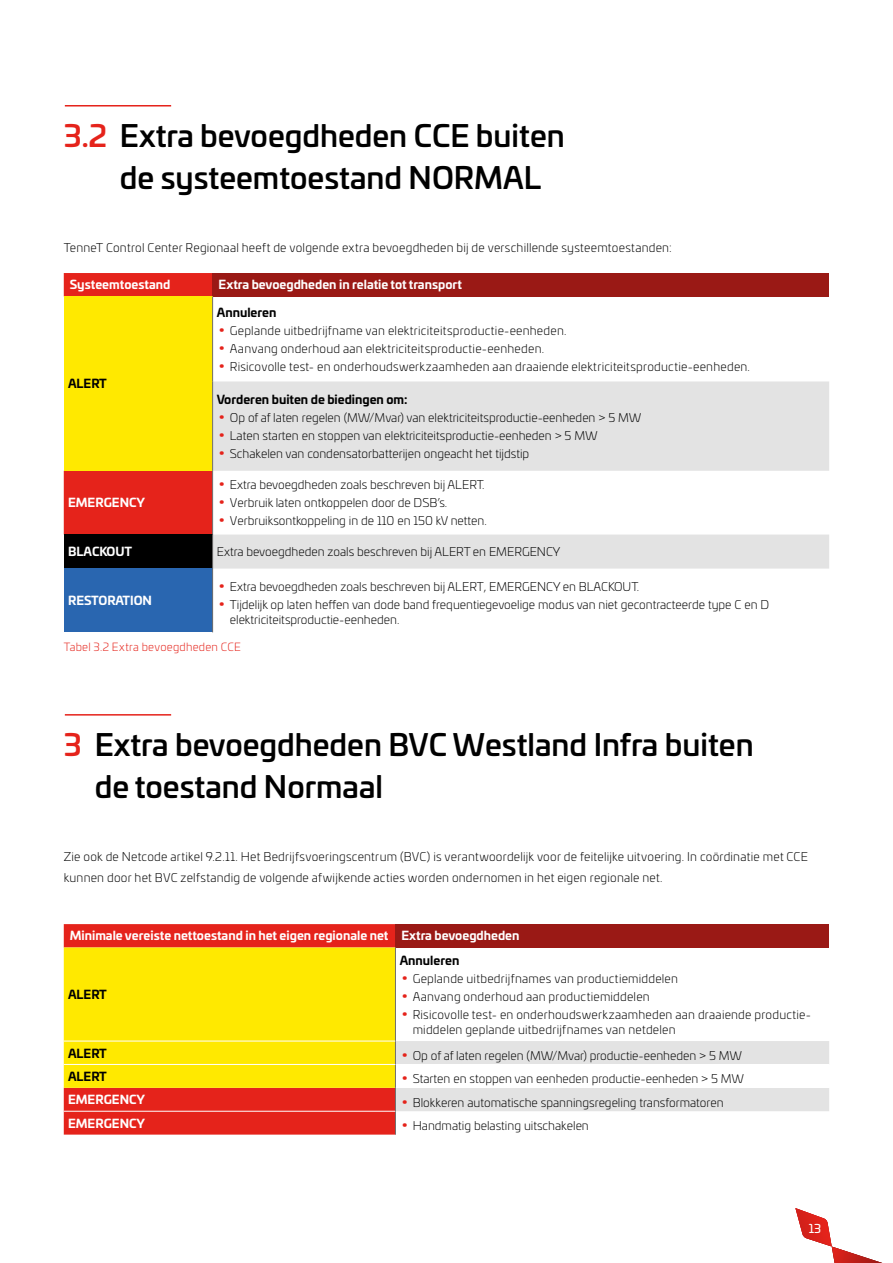
<style>
.page{position:relative;width:893px;height:1263px;background:#fff}
.page>*{position:absolute;margin:0;border:0;box-sizing:border-box;transform-origin:0 0}
.t1{font:500 30px/42px "Univia Pro";color:#000}
.t2{font:300 12px/15px "Univia Pro";letter-spacing:.01em;color:#000}
.t3{font:700 12px "Univia Pro";color:#fff}
.t4{font:700 12px "Univia Pro";color:#000}
.t5{font:12px "Univia Pro";color:#fff}
.t6{font:300 11.25px "Univia Pro";letter-spacing:.02em;color:#e5231b}
.s1{color:#e5231b}
.s2{font-size:18px;color:#e5231b}
</style>
<div class="page">
<hr style="left:65px;top:714px;width:106px;height:2px;background:#e5231b">
<hr style="left:65px;top:105px;width:106px;height:1px;background:#e5231b">
<div style="left:64px;top:273px;width:149px;height:261px;background:#e5231b"></div>
<div style="left:213px;top:273px;width:616px;height:23px;background:#9a1915"></div>
<div style="left:64px;top:296px;width:149px;height:175px;background:#ffe900"></div>
<svg style="left:213px;top:381px;width:616px;height:188px;fill:#e3e3e3"></svg>
<div style="left:64px;top:534px;width:149px;height:35px;background:#000"></div>
<div style="left:64px;top:569px;width:149px;height:63px;background:#2966b0"></div>
<hr style="left:212px;top:296px;width:1px;height:85px;background:#706f6f">
<hr style="left:212px;top:381px;width:1px;height:90px;background:#706f6f">
<hr style="left:212px;top:471px;width:1px;height:63px;background:#706f6f">
<hr style="left:212px;top:534px;width:1px;height:35px;background:#706f6f">
<hr style="left:212px;top:569px;width:1px;height:63px;background:#706f6f">
<div style="left:64px;top:924px;width:331px;height:210px;background:#e5231b"></div>
<div style="left:395px;top:924px;width:434px;height:23px;background:#9a1915"></div>
<div style="left:64px;top:947px;width:331px;height:141px;background:#ffe900"></div>
<hr style="left:395px;top:947px;width:1px;height:94px;background:#706f6f">
<svg style="left:395px;top:1041px;width:434px;height:93px"></svg>
<hr style="left:64px;top:1041px;width:331px;height:1px;background:#fff">
<hr style="left:64px;top:1064px;width:331px;height:1px;background:#fff">
<hr style="left:64px;top:1111px;width:331px;height:1px;background:#fff">
<svg style="left:795px;top:1208px;width:87px;height:55px"></svg>
<h1 class="t1" style="left:120px;top:113px;width:446px;text-indent:-56px"><span class="s1">3.2</span> Extra bevoegdheden CCE buiten de systeemtoestand NORMAL</h1>
<p class="t2" style="left:64px;top:240px;width:610px">TenneT Control Center Regionaal heeft de volgende extra bevoegdheden bij de verschillende systeemtoestanden:</p>
<p class="t3" style="left:70px;top:274px;width:102px">Systeemtoestand</p>
<p class="t3" style="left:219px;top:274px;width:245px">Extra bevoegdheden in relatie tot transport</p>
<p class="t4" style="left:68px;top:374px;width:40px">ALERT</p>
<p class="t3" style="left:68px;top:493px;width:79px">EMERGENCY</p>
<p class="t4" style="left:217px;top:303px;width:61px">Annuleren</p>
<p class="t2" style="left:217px;top:322px;width:351px"><span class="s2">•</span> Geplande uitbedrijfname van elektriciteitsproductie-eenheden.</p>
<p class="t2" style="left:217px;top:340px;width:329px"><span class="s2">•</span> Aanvang onderhoud aan elektriciteitsproductie-eenheden.</p>
<p class="t2" style="left:217px;top:358px;width:535px"><span class="s2">•</span> Risicovolle test- en onderhoudswerkzaamheden aan draaiende elektriciteitsproductie-eenheden.</p>
<p class="t4" style="left:217px;top:390px;width:192px">Vorderen buiten de biedingen om:</p>
<p class="t2" style="left:217px;top:409px;width:426px"><span class="s2">•</span> Op of af laten regelen (MW/Mvar) van elektriciteitsproductie-eenheden &gt; 5 MW</p>
<p class="t2" style="left:217px;top:427px;width:382px"><span class="s2">•</span> Laten starten en stoppen van elektriciteitsproductie-eenheden &gt; 5 MW</p>
<p class="t2" style="left:217px;top:445px;width:314px"><span class="s2">•</span> Schakelen van condensatorbatterijen ongeacht het tijdstip</p>
<p class="t2" style="left:217px;top:477px;width:269px"><span class="s2">•</span> Extra bevoegdheden zoals beschreven bij ALERT.</p>
<p class="t2" style="left:217px;top:495px;width:232px"><span class="s2">•</span> Verbruik laten ontkoppelen door de DSB’s.</p>
<p class="t2" style="left:217px;top:513px;width:271px"><span class="s2">•</span> Verbruiksontkoppeling in de 110 en 150 kV netten.</p>
<p class="t3" style="left:68px;top:542px;width:66px">BLACKOUT</p>
<p class="t2" style="left:217px;top:544px;width:345px">Extra bevoegdheden zoals beschreven bij ALERT en EMERGENCY</p>
<p class="t3" style="left:68px;top:591px;width:86px">RESTORATION</p>
<p class="t2" style="left:217px;top:579px;width:424px"><span class="s2">•</span> Extra bevoegdheden zoals beschreven bij ALERT, EMERGENCY en BLACKOUT.</p>
<p class="t2" style="left:230px;top:597px;width:541px;text-indent:-13px"><span class="s2">•</span> Tijdelijk op laten heffen van dode band frequentiegevoelige modus van niet gecontracteerde type C en D elektriciteitsproductie-eenheden.</p>
<p class="t6" style="left:64px;top:639px;width:179px">Tabel 3.2 Extra bevoegdheden CCE</p>
<h1 class="t1" style="left:95px;top:722px;width:660px;text-indent:-31px"><span class="s1">3</span> Extra bevoegdheden BVC Westland Infra buiten de toestand Normaal</h1>
<p class="t2" style="left:64px;top:846px;width:746px;line-height:21px">Zie ook de Netcode artikel 9.2.11. Het Bedrijfsvoeringscentrum (BVC) is verantwoordelijk voor de feitelijke uitvoering. In coördinatie met CCE kunnen door het BVC zelfstandig de volgende afwijkende acties worden ondernomen in het eigen regionale net.</p>
<p class="t3" style="left:70px;top:925px;width:451px">Minimale vereiste nettoestand in het eigen regionale net Extra bevoegdheden</p>
<p class="t4" style="left:68px;top:985px;width:40px">ALERT</p>
<p class="t4" style="left:400px;top:950px;width:61px">Annuleren</p>
<p class="t2" style="left:400px;top:970px;width:280px"><span class="s2">•</span> Geplande uitbedrijfnames van productiemiddelen</p>
<p class="t2" style="left:400px;top:988px;width:251px"><span class="s2">•</span> Aanvang onderhoud aan productiemiddelen</p>
<p class="t2" style="left:413px;top:1006px;width:400px;text-indent:-13px"><span class="s2">•</span> Risicovolle test- en onderhoudswerkzaamheden aan draaiende productie&shy;middelen geplande uitbedrijfnames van netdelen</p>
<p class="t4" style="left:68px;top:1043px;width:40px">ALERT</p>
<p class="t2" style="left:400px;top:1047px;width:344px"><span class="s2">•</span> Op of af laten regelen (MW/Mvar) productie-eenheden &gt; 5 MW</p>
<p class="t4" style="left:68px;top:1067px;width:40px">ALERT</p>
<p class="t2" style="left:400px;top:1071px;width:346px"><span class="s2">•</span> Starten en stoppen van eenheden productie-eenheden &gt; 5 MW</p>
<p class="t3" style="left:68px;top:1090px;width:79px">EMERGENCY</p>
<p class="t2" style="left:400px;top:1094px;width:325px"><span class="s2">•</span> Blokkeren automatische spanningsregeling transformatoren</p>
<p class="t3" style="left:68px;top:1113px;width:79px">EMERGENCY</p>
<p class="t2" style="left:400px;top:1118px;width:191px"><span class="s2">•</span> Handmatig belasting uitschakelen</p>
<p class="t5" style="left:809px;top:1219px;width:14px">13</p>
</div>
